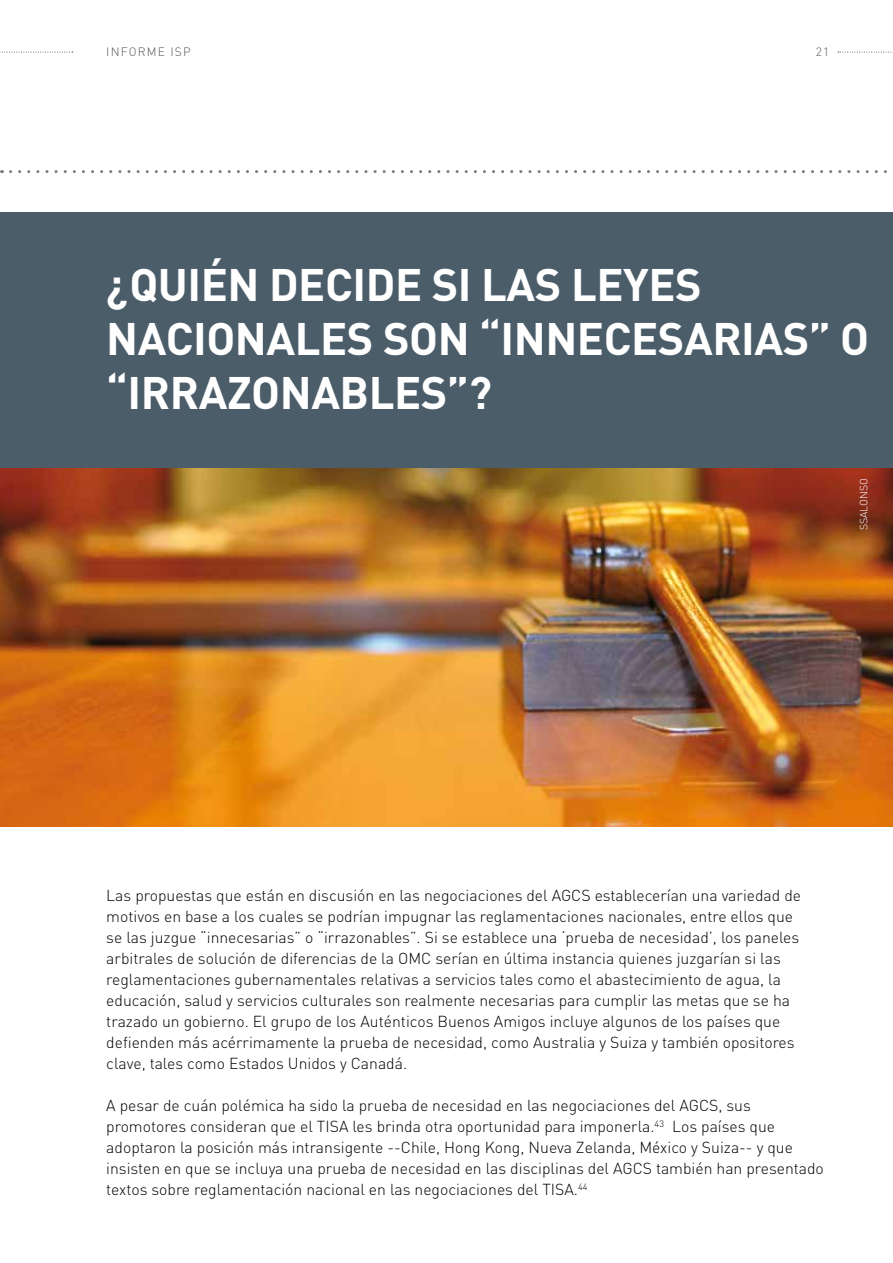
<style>
.page{position:relative;width:893px;height:1263px;background:#fff}
.page>*{position:absolute;margin:0;border:0;box-sizing:border-box;transform-origin:0 0}
.t1{font:700 45px/54px "DIN";letter-spacing:-.01em;color:#fff}
.t2{font:300 15.75px/21px "DIN";color:#000}
.t3{font:300 12px "DIN";letter-spacing:.1em;color:#58585a}
.t4{font:300 10.5px "DIN";color:#fff}
</style>
<div class="page">
<svg style="left:0;top:52px;width:73px;height:1px"></svg>
<svg style="left:838px;top:52px;width:55px;height:1px"></svg>
<img style="left:0;top:468px;width:893px;height:358px">
<div style="left:0;top:213px;width:893px;height:255px;background:#4c5d6a"></div>
<svg style="left:10px;top:170px;width:877px;height:3px"></svg>
<p class="t3" style="left:106px;top:45px;width:86px">Informe ISP</p>
<p class="t3" style="left:816px;top:45px;width:15px">21</p>
<h1 class="t1" style="left:106px;top:256px;width:764px">¿QUIÉN DECIDE SI LAS LEYES<br>NACIONALES SON “INNECESARIAS” O “IRRAZONABLES”?</h1>
<p class="t4" style="left:857px;top:530px;width:53px;rotate:-90deg">ssalonso</p>
<p class="t2" style="left:106px;top:885px;width:696px">Las propuestas que están en discusión en las negociaciones del AGCS establecerían una variedad de motivos en base a los cuales se podrían impugnar las reglamentaciones nacionales, entre ellos que se las juzgue “innecesarias” o “irrazonables”. Si se establece una ‘prueba de necesidad’, los paneles arbitrales de solución de diferencias de la OM C serían en última instancia quienes juzgarían si las reglamentaciones gubernamentales relativas a servicios tales como el abastecimiento de agua, la educación, salud y servicios culturales son realmente necesarias para cumplir las metas que se ha trazado un gobierno. El grupo de los Auténticos Buenos Amigos incluye algunos de los países que defienden más acérrimamente la prueba de necesidad, como Australia y Suiza y también opositores clave, tales como Estados U nidos y Canadá.</p>
<p class="t2" style="left:106px;top:1095px;width:719px">A pesar de cuán polémica ha sido la prueba de necesidad en las negociaciones del AGCS, sus promotores consideran que el TISA les brinda otra oportunidad para imponerla.<sup>43</sup> Los países que adoptaron la posición más intransigente --Chile, Hong Kong, N ueva Zelanda, México y Suiza-- y que insisten en que se incluya una prueba de necesidad en las disciplinas del AGCS también han presentado textos sobre reglamentación nacional en las negociaciones del TISA.<sup>44</sup></p>
</div>
